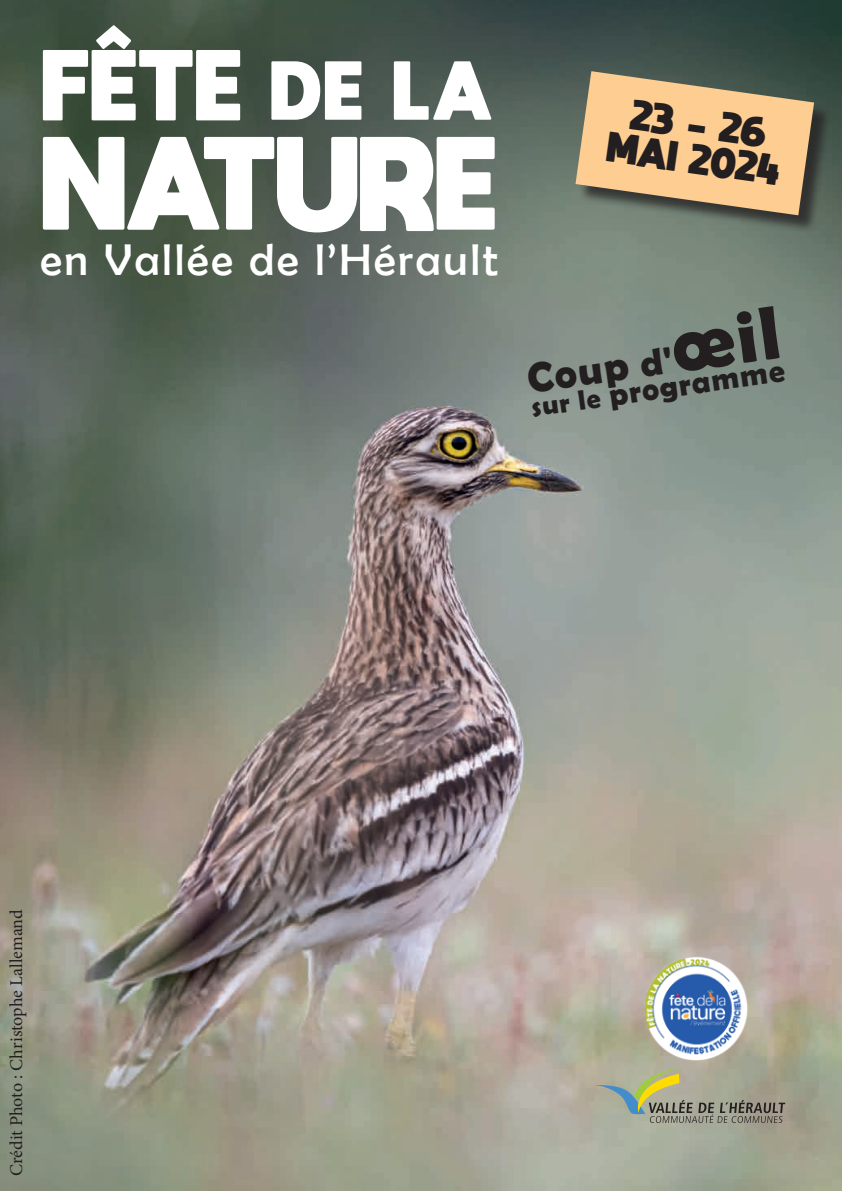
<style>
.page{position:relative;width:842px;height:1191px;background:#fff}
.page>*{position:absolute;margin:0;border:0;box-sizing:border-box;transform-origin:0 0}
.t1{font:800 92.8px "moon get";color:#fff}
.t2{font:800 70.4px "moon get";color:#fff}
.t3{font:44.6px "Berlin Sans FB";letter-spacing:.06em;color:#fff}
.t4{font:700 42px "Berlin Sans FB Demi";color:#231f20}
.t5{font:700 32px "Berlin Sans FB Demi";color:#231f20}
.t6{font:800 29.6px/35.6px "moon get";color:#231f20;text-align:center}
.t7{font:18px "Minion Pro";letter-spacing:-.005em;color:#231f20}
.s1{font-size:58.4px}
.s2{font-size:38px}
.s3{font-size:76px}
.s4{font-size:28px}
</style>
<div class="page">
<img style="left:0;top:0;width:842px;height:1191px">
<div style="left:578px;top:74px;width:254px;height:159px;background:#231f20;opacity:.75"></div>
<svg style="left:575px;top:71px;width:239px;height:144px;background:#cfae80"></svg>
<svg style="left:595px;top:1066px;width:190px;height:57px;background:#9fa089"></svg>
<img style="left:642px;top:956px;width:110px;height:106px">
<h2 class="t2" style="left:43px;top:41px;width:452px">FÊTE <span class="s1">DE LA</span></h2>
<h1 class="t1" style="left:43px;top:125px;width:456px">NATURE</h1>
<h3 class="t3" style="left:40px;top:235px;width:459px">en Vallée de l’Hérault</h3>
<h3 class="t6" style="left:616px;top:93px;width:175px;rotate:8deg">23 - 26<br>MAI 2024</h3>
<h3 class="t4" style="left:524px;top:354px;width:258px;rotate:-8deg">Coup <span class="s2">d'</span><span class="s3">œil</span></h3>
<h3 class="t5" style="left:529px;top:387px;width:257px;rotate:-8deg"><span class="s4">sur le</span> programme</h3>
<p class="t7" style="left:4px;top:1176px;width:268px;rotate:-90deg">Crédit Photo : Christophe Lallemand</p>
</div>
